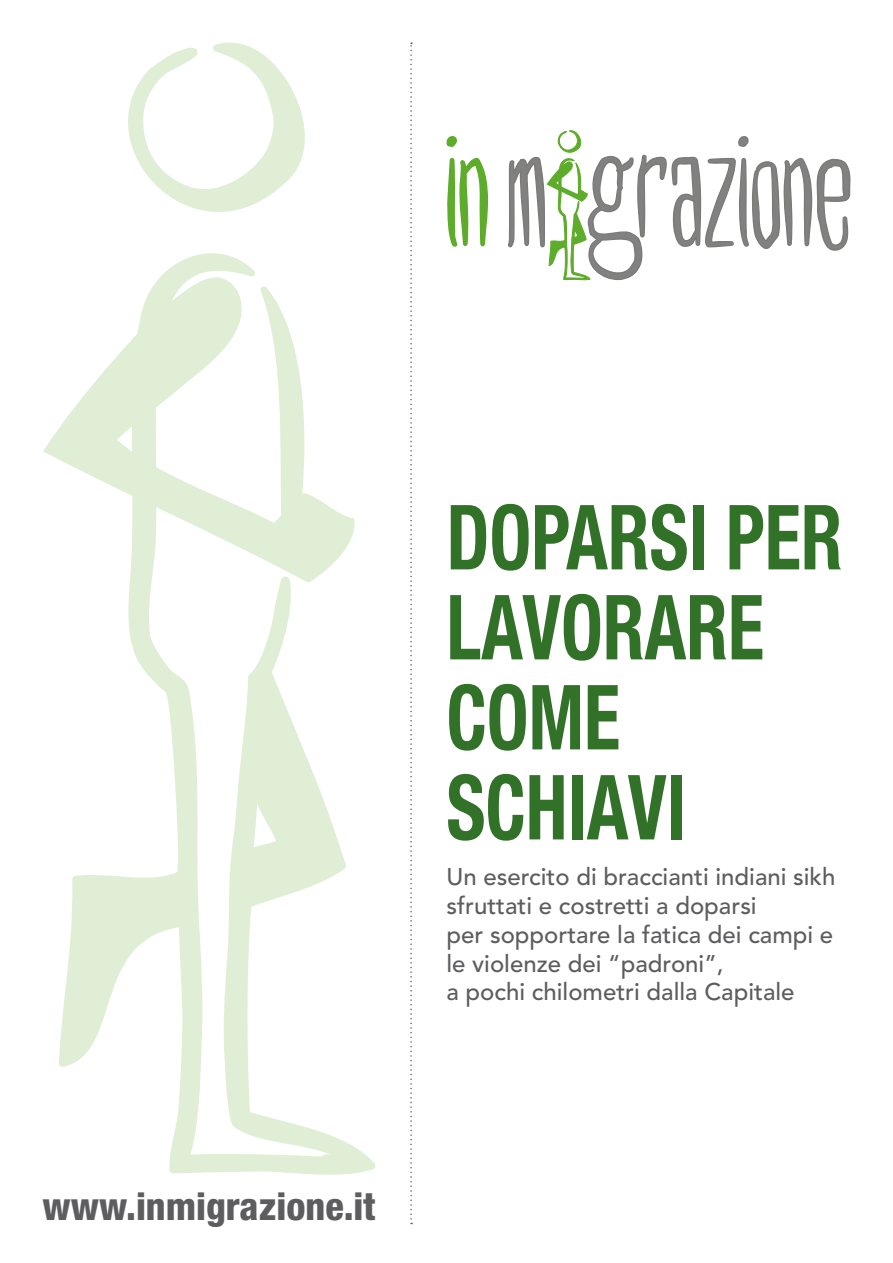
<style>
.page{position:relative;width:893px;height:1263px;background:#fff}
.page>*{position:absolute;margin:0;border:0;box-sizing:border-box;transform-origin:0 0}
.t1{font:700 condensed 90px/90px "Helvetica Neue LT Std";color:#317128;scale:.83 1}
.t2{font:800 condensed 38.25px "Helvetica Neue LT Std";color:#5d5d5f}
.t3{font:500 24px/28.8px "Avenir LT Std";color:#5d5d5f}
</style>
<div class="page">
<svg style="left:446px;top:136px;width:11px;height:11px"></svg>
<svg style="left:447px;top:157px;width:42px;height:90px"></svg>
<svg style="left:507px;top:130px;width:343px;height:150px"></svg>
<svg style="left:128px;top:43px;width:177px;height:169px"></svg>
<svg style="left:43px;top:253px;width:333px;height:922px"></svg>
<svg style="left:410px;top:43px;width:2px;height:1181px"></svg>
<h1 class="t1" style="left:446px;top:491px;width:479px">DOPARSI PER<br>LAVORARE<br>COME<br>SCHIAVI</h1>
<p class="t3" style="left:446px;top:863px;width:390px">Un esercito di braccianti indiani sikh sfruttati e costretti a doparsi<br>per sopportare la fatica dei campi e le violenze dei “padroni”,<br>a pochi chilometri dalla Capitale</p>
<h2 class="t2" style="left:43px;top:1183px;width:335px">www.inmigrazione.it</h2>
</div>
